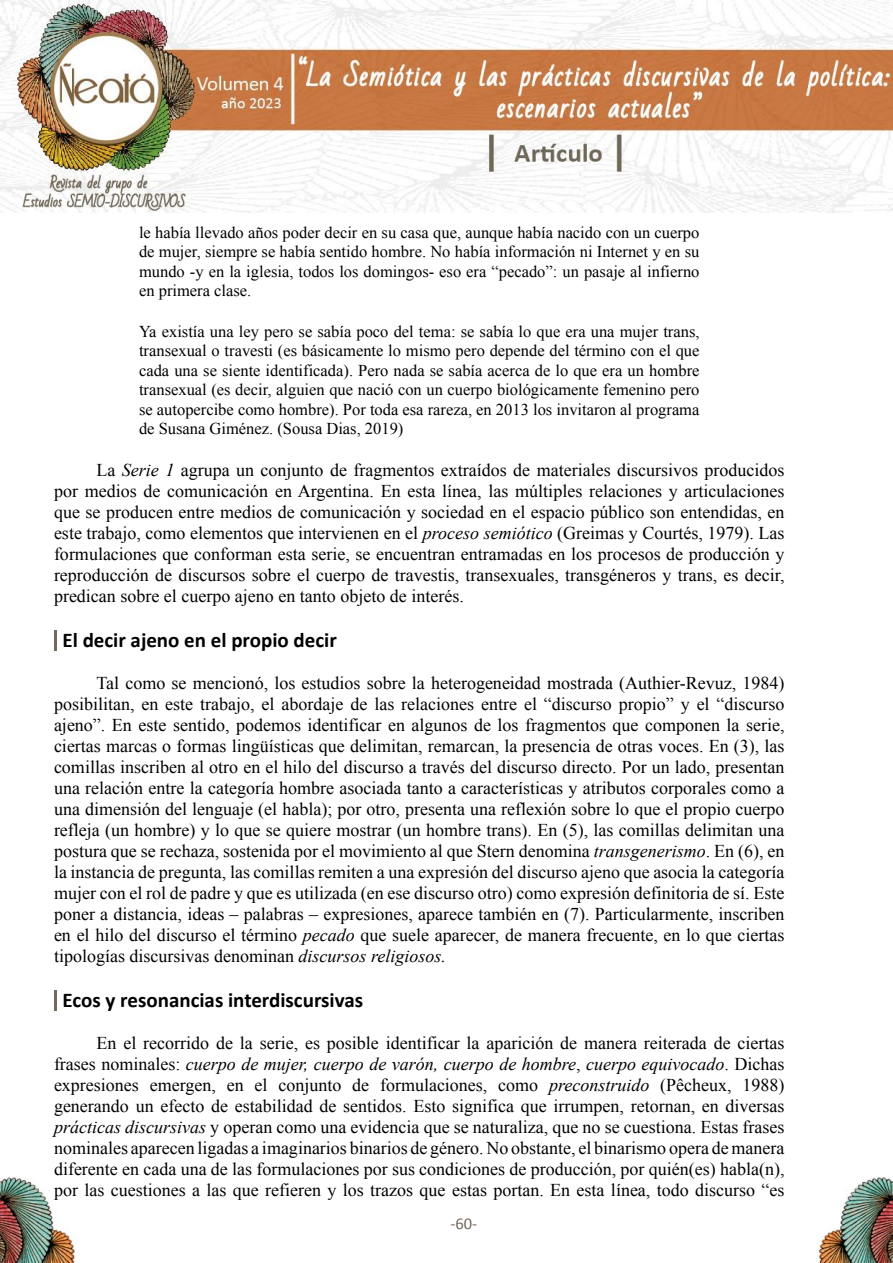
<style>
.page{position:relative;width:893px;height:1263px;background:#fff}
.page>*{position:absolute;margin:0;border:0;box-sizing:border-box;transform-origin:0 0}
.t1{font:700 21px "Calibri";color:#000}
.t2{font:18px/21px "Times New Roman";color:#000;text-align:justify}
.t3{font:16.5px/19.5px "Times New Roman";color:#000;text-align:justify}
.t4{font:16.5px "Calibri";color:#73685b}
.s1{font-style:italic}
</style>
<div class="page">
<img style="left:817px;top:1178px;width:76px;height:85px">
<img style="left:0;top:1178px;width:75px;height:85px">
<img style="left:0;top:0;width:893px;height:212px">
<hr style="left:54px;top:630px;width:3px;height:21px;background:#73685b">
<hr style="left:54px;top:990px;width:3px;height:21px;background:#73685b">
<p class="t3" style="left:139px;top:222px;width:562px">le había llevado años poder decir en su casa que, aunque había nacido con un cuerpo de mujer, siempre se había sentido hombre. No había información ni Internet y en su mundo -y en la iglesia, todos los domingos- eso era “pecado”: un pasaje al infierno en primera clase.</p>
<p class="t3" style="left:139px;top:321px;width:562px">Ya existía una ley pero se sabía poco del tema: se sabía lo que era una mujer trans, transexual o travesti (es básicamente lo mismo pero depende del término con el que cada una se siente identificada). Pero nada se sabía acerca de lo que era un hombre transexual (es decir, alguien que nació con un cuerpo biológicamente femenino pero se autopercibe como hombre). Por toda esa rareza, en 2013 los invitaron al programa de Susana Giménez. (Sousa Dias, 2019)</p>
<p class="t2" style="left:54px;top:459px;width:732px;text-indent:43px">La <span class="s1">Serie 1</span> agrupa un conjunto de fragmentos extraídos de materiales discursivos producidos por medios de comunicación en Argentina. En esta línea, las múltiples relaciones y articulaciones que se producen entre medios de comunicación y sociedad en el espacio público son entendidas, en este trabajo, como elementos que intervienen en el <span class="s1">proceso semiótico</span> (Greimas y Courtés, 1979). Las formulaciones que conforman esta serie, se encuentran entramadas en los procesos de producción y reproducción de discursos sobre el cuerpo de travestis, transexuales, transgéneros y trans, es decir, predican sobre el cuerpo ajeno en tanto objeto de interés.</p>
<p class="t1" style="left:63px;top:626px;width:276px">El decir ajeno en el propio decir</p>
<p class="t2" style="left:54px;top:672px;width:732px;text-indent:43px">Tal como se mencionó, los estudios sobre la heterogeneidad mostrada (Authier-Revuz, 1984) posibilitan, en este trabajo, el abordaje de las relaciones entre el “discurso propio” y el “discurso ajeno”. En este sentido, podemos identificar en algunos de los fragmentos que componen la serie, ciertas marcas o formas lingüísticas que delimitan, remarcan, la presencia de otras voces. En (3), las comillas inscriben al otro en el hilo del discurso a través del discurso directo. Por un lado, presentan una relación entre la categoría hombre asociada tanto a características y atributos corporales como a una dimensión del lenguaje (el habla); por otro, presenta una reflexión sobre lo que el propio cuerpo refleja (un hombre) y lo que se quiere mostrar (un hombre trans). En (5), las comillas delimitan una postura que se rechaza, sostenida por el movimiento al que Stern denomina <span class="s1">transgenerismo</span>. En (6), en la instancia de pregunta, las comillas remiten a una expresión del discurso ajeno que asocia la categoría mujer con el rol de padre y que es utilizada (en ese discurso otro) como expresión definitoria de sí. Este poner a distancia, ideas – palabras – expresiones, aparece también en (7). Particularmente, inscriben en el hilo del discurso el término <span class="s1">pecado</span> que suele aparecer, de manera frecuente, en lo que ciertas tipologías discursivas denominan <span class="s1">discursos religiosos.</span></p>
<p class="t1" style="left:63px;top:986px;width:302px">Ecos y resonancias interdiscursivas</p>
<p class="t2" style="left:54px;top:1032px;width:732px;text-indent:43px">En el recorrido de la serie, es posible identificar la aparición de manera reiterada de ciertas frases nominales: <span class="s1">cuerpo de mujer, cuerpo de varón, cuerpo de hombre</span>, <span class="s1">cuerpo equivocado</span>. Dichas expresiones emergen, en el conjunto de formulaciones, como <span class="s1">preconstruido</span> (Pêcheux, 1988) generando un efecto de estabilidad de sentidos. Esto significa que irrumpen, retornan, en diversas <span class="s1">prácticas discursivas</span> y operan como una evidencia que se naturaliza, que no se cuestiona. Estas frases nominales aparecen ligadas a imaginarios binarios de género. No obstante, el binarismo opera de manera diferente en cada una de las formulaciones por sus condiciones de producción, por quién(es) habla(n), por las cuestiones a las que refieren y los trazos que estas portan. En esta línea, todo discurso “es</p>
<p class="t4" style="left:450px;top:1213px;width:28px">-60-</p>
</div>
